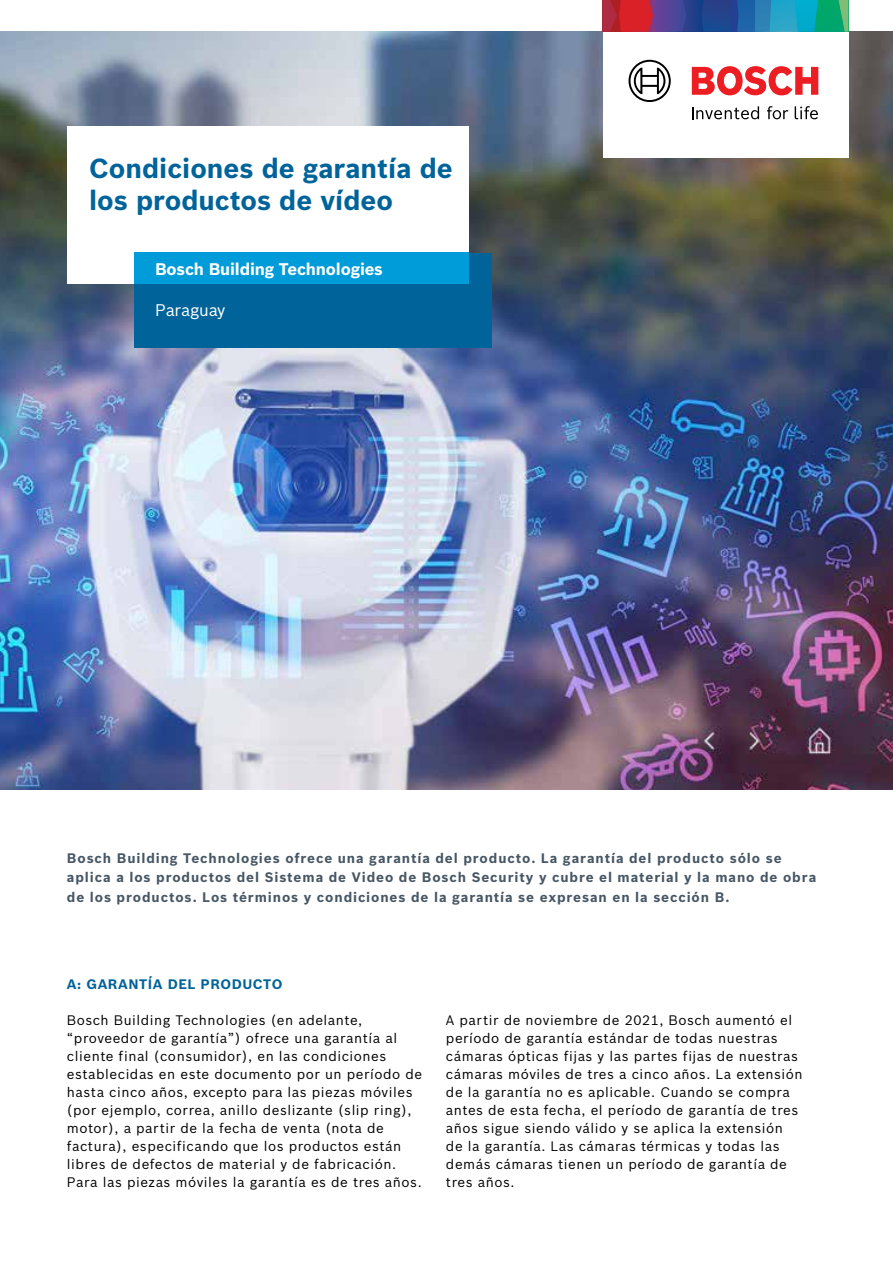
<style>
.page{position:relative;width:893px;height:1263px;background:#fff}
.page>*{position:absolute;margin:0;border:0;box-sizing:border-box;transform-origin:0 0}
.t1{font:700 27px/32.4px "Bosch Sans";color:#00639a}
.t2{font:700 16.5px "Bosch Sans";letter-spacing:-.01em;color:#fff}
.t3{font:16.5px "Bosch Sans";letter-spacing:-.01em;color:#fff}
.t4{font:13.5px/18px "Bosch Sans";letter-spacing:.04em;color:#000}
.t5{font:700 13.5px/19.5px "Bosch Sans";letter-spacing:.065em;color:#475765}
.t6{font:700 13.5px "Bosch Sans";letter-spacing:.04em;color:#00639a}
</style>
<div class="page">
<img style="left:0;top:32px;width:893px;height:757px">
<div style="left:603px;top:32px;width:245px;height:126px;background:#fff"></div>
<svg style="left:692px;top:106px;width:67px;height:13px"></svg>
<svg style="left:767px;top:106px;width:21px;height:13px"></svg>
<svg style="left:795px;top:106px;width:23px;height:13px"></svg>
<svg style="left:692px;top:66px;width:126px;height:29px"></svg>
<svg style="left:628px;top:60px;width:43px;height:42px"></svg>
<div style="left:67px;top:126px;width:402px;height:158px;background:#fff"></div>
<div style="left:134px;top:253px;width:357px;height:94px;background:#00639a"></div>
<div style="left:134px;top:253px;width:335px;height:31px;background:#009bd9"></div>
<svg style="left:603px;top:0;width:245px;height:32px"></svg>
<h1 class="t1" style="left:89px;top:150px;width:365px">Condiciones de garantía de los productos de vídeo</h1>
<p class="t2" style="left:155px;top:257px;width:229px">Bosch Building Technologies</p>
<p class="t3" style="left:155px;top:297px;width:72px">Paraguay</p>
<p class="t5" style="left:67px;top:847px;width:751px">Bosch Building Technologies ofrece una garantía del producto. La garantía del producto sólo se aplica a los productos del Sistema de Video de Bosch Security y cubre el material y la mano de obra de los productos. Los términos y condiciones de la garantía se expresan en la sección B.</p>
<p class="t6" style="left:67px;top:974px;width:217px">A: GARANTÍA DEL PRODUCTO</p>
<p class="t4" style="left:67px;top:1010px;width:357px">Bosch Building Technologies (en adelante, “proveedor de garantía”) ofrece una garantía al cliente final (consumidor), en las condiciones establecidas en este documento por un período de hasta cinco años, excepto para las piezas móviles (por ejemplo, correa, anillo deslizante (slip ring), motor), a partir de la fecha de venta (nota de factura), especificando que los productos están libres de defectos de material y de fabricación.<br>Para las piezas móviles la garantía es de tres años.</p>
<p class="t4" style="left:446px;top:1010px;width:358px">A partir de noviembre de 2021, Bosch aumentó el período de garantía estándar de todas nuestras cámaras ópticas fijas y las partes fijas de nuestras cámaras móviles de tres a cinco años. La extensión de la garantía no es aplicable. Cuando se compra antes de esta fecha, el período de garantía de tres años sigue siendo válido y se aplica la extensión de la garantía. Las cámaras térmicas y todas las demás cámaras tienen un período de garantía de tres años.</p>
</div>
